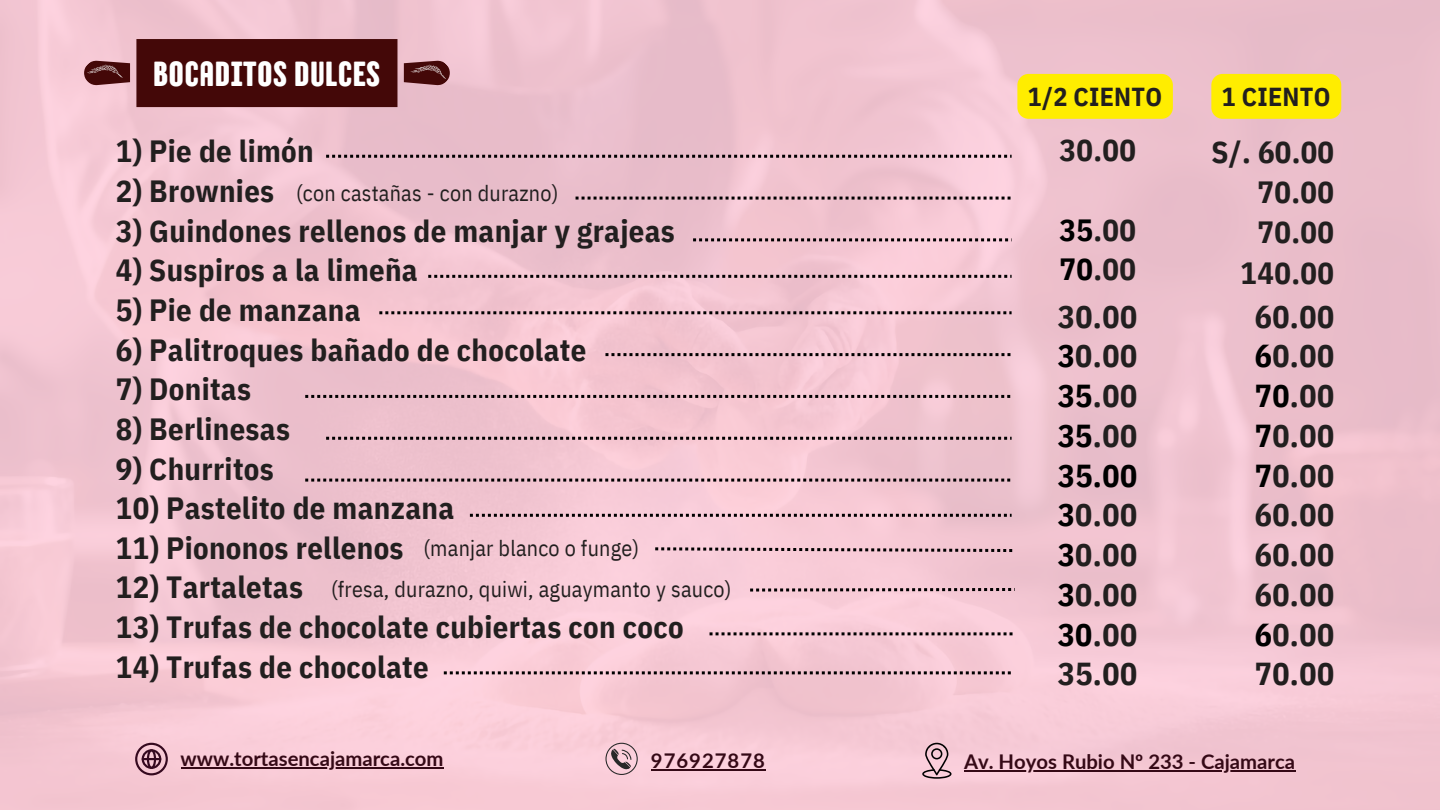
<style>
.page{position:relative;width:1440px;height:810px;background:#fff}
.page>*{position:absolute;margin:0;border:0;box-sizing:border-box;transform-origin:0 0}
.t1{font:34.7px "TT Berlinerins Grotesk";letter-spacing:.01em;color:#fff}
.t2{font:700 31.7px/39.8px "IBM Plex Sans Cond";letter-spacing:.015em;color:#221f1f;text-align:justify}
.t3{font:700 30.7px/40.2px "IBM Plex Sans Cond";letter-spacing:.01em;color:#221f1f}
.t4{font:700 26px "IBM Plex Sans Cond";letter-spacing:.01em;color:#221f1f}
.t5{font:22px "IBM Plex Sans Cond";letter-spacing:.01em;color:#221f1f}
.t6{font:700 20.3px "Lato";color:#350916}
.t7{font:700 20.3px "Lato";letter-spacing:.05em;color:#350916}
.s1{color:#000}
</style>
<div class="page">
<img style="left:0;top:0;width:1440px;height:810px">
<svg style="left:102px;top:0;width:330px;height:238px;background:#c897a1"></svg>
<svg style="left:79px;top:43px;width:61px;height:60px;background:#bf8e96"></svg>
<div style="left:1017px;top:74px;width:156px;height:45px;background:#ffed00"></div>
<div style="left:1211px;top:74px;width:130px;height:45px;background:#ffed00;border-radius:11px"></div>
<svg style="left:394px;top:43px;width:61px;height:60px;background:#b98891"></svg>
<svg style="left:605px;top:743px;width:33px;height:32px"></svg>
<hr style="left:651px;top:769px;width:115px;height:2px;background:#350916">
<svg style="left:135px;top:743px;width:33px;height:32px"></svg>
<hr style="left:181px;top:767px;width:263px;height:2px;background:#350916">
<svg style="left:922px;top:743px;width:30px;height:36px"></svg>
<hr style="left:964px;top:770px;width:331px;height:2px;background:#350916">
<svg style="left:326px;top:155px;width:686px;height:3px;background:#80686f"></svg>
<svg style="left:576px;top:197px;width:435px;height:3px"></svg>
<svg style="left:693px;top:238px;width:319px;height:3px"></svg>
<svg style="left:379px;top:311px;width:633px;height:3px;background:#846b72"></svg>
<svg style="left:605px;top:353px;width:405px;height:3px"></svg>
<svg style="left:305px;top:395px;width:705px;height:3px;background:#7a6369"></svg>
<svg style="left:326px;top:437px;width:686px;height:3px;background:#82696f"></svg>
<svg style="left:305px;top:479px;width:705px;height:3px;background:#896f76"></svg>
<svg style="left:470px;top:514px;width:542px;height:3px;background:#826a70"></svg>
<svg style="left:655px;top:547px;width:357px;height:5px;background:#ab8c94"></svg>
<svg style="left:750px;top:588px;width:265px;height:4px"></svg>
<svg style="left:710px;top:632px;width:303px;height:3px"></svg>
<svg style="left:428px;top:275px;width:584px;height:3px;background:#7f676e"></svg>
<svg style="left:444px;top:671px;width:567px;height:3px;background:#897076"></svg>
<p class="t1" style="left:153px;top:52px;width:229px">BOCADITOS DULCES</p>
<p class="t3" style="left:116px;top:131px;width:199px">1) Pie de limón</p>
<p class="t3" style="left:116px;top:170px;width:160px">2) Brownies</p>
<p class="t3" style="left:116px;top:210px;width:560px">3) Guindones rellenos de manjar y grajeas</p>
<p class="t3" style="left:116px;top:250px;width:303px">4) Suspiros a la limeña</p>
<p class="t3" style="left:116px;top:289px;width:246px">5) Pie de manzana</p>
<p class="t3" style="left:116px;top:329px;width:472px">6) Palitroques bañado de chocolate</p>
<p class="t3" style="left:116px;top:369px;width:137px">7) Donitas</p>
<p class="t3" style="left:116px;top:408px;width:176px">8) Berlinesas</p>
<p class="t3" style="left:116px;top:448px;width:159px">9) Churritos</p>
<p class="t3" style="left:116px;top:488px;width:340px">10) Pastelito de manzana</p>
<p class="t3" style="left:116px;top:527px;width:289px">11) Piononos rellenos</p>
<p class="t3" style="left:116px;top:567px;width:189px">12) Tartaletas</p>
<p class="t3" style="left:116px;top:607px;width:569px">13) Trufas de chocolate cubiertas con coco</p>
<p class="t3" style="left:116px;top:646px;width:314px">14) Trufas de chocolate</p>
<p class="t5" style="left:296px;top:179px;width:264px">(con castañas - con durazno)</p>
<p class="t5" style="left:423px;top:533px;width:217px">(manjar blanco o funge)</p>
<h5 class="t5" style="left:331px;top:575px;width:402px">(fresa, durazno, quiwi, aguaymanto y sauco)</h5>
<p class="t4" style="left:1028px;top:79px;width:136px">1/2 CIENTO</p>
<h1 class="t4" style="left:1222px;top:79px;width:110px">1 CIENTO</h1>
<h4 class="t3" style="left:1060px;top:130px;width:78px">30.00</h4>
<h4 class="t3" style="left:1060px;top:209px;width:78px;line-height:39.7px"><span class="s1">35</span>.00<br><span class="s1">70</span>.00</h4>
<h3 class="t2" style="left:1058px;top:296px;width:81px">30.00<br><span class="s1">3</span>0.00<br><span class="s1">35</span>.00<br><span class="s1">35</span>.00<br><span class="s1">35.00<br>3</span>0.00<br><span class="s1">3</span>0.00<br><span class="s1">3</span>0.00<br><span class="s1">30</span>.00<br>35.00</h3>
<h2 class="t3" style="left:1212px;top:131px;width:124px;text-align:right">S/. 60.00<br>70.00<br>70.00<br>140.00</h2>
<h5 class="t2" style="left:1255px;top:296px;width:81px">60.00<br><span class="s1">6</span>0.00<br><span class="s1">70</span>.00<br><span class="s1">7</span>0.00<br><span class="s1">7</span>0.00<br>60.00<br>60.00<br>60.00<br><span class="s1">6</span>0.00<br>70.00</h5>
<h4 class="t6" style="left:181px;top:746px;width:264px">www.tortasencajamarca.com</h4>
<p class="t7" style="left:651px;top:748px;width:115px">976927878</p>
<p class="t6" style="left:964px;top:749px;width:333px">Av. Hoyos Rubio Nº 233 - Cajamarca</p>
</div>
